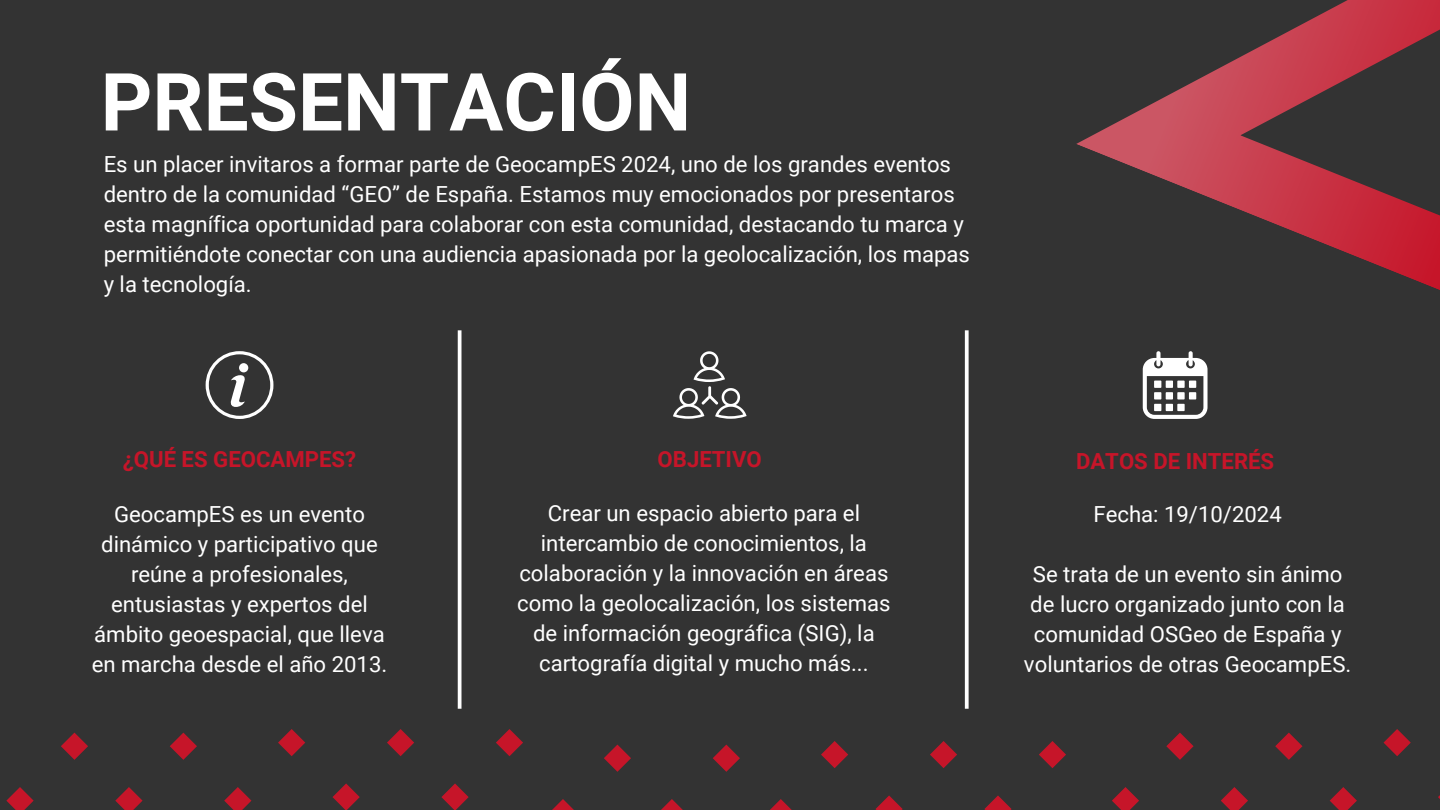
<style>
.page{position:relative;width:1440px;height:810px;background:#333}
.page>*{position:absolute;margin:0;border:0;box-sizing:border-box;transform-origin:0 0}
.t1{font:700 80.2px "Roboto";color:#fff}
.t2{font:22.2px/30px "Roboto";color:#fff;text-align:center}
.t3{font:700 22.2px "Roboto";color:#c61529}
</style>
<div class="page">
<svg style="left:458px;top:330px;width:4px;height:379px;fill:#fff"></svg>
<svg style="left:1039px;top:741px;width:27px;height:27px"></svg>
<svg style="left:984px;top:795px;width:28px;height:15px"></svg>
<svg style="left:930px;top:741px;width:27px;height:27px"></svg>
<svg style="left:875px;top:795px;width:28px;height:15px"></svg>
<svg style="left:821px;top:741px;width:27px;height:27px"></svg>
<svg style="left:770px;top:799px;width:22px;height:11px"></svg>
<svg style="left:713px;top:745px;width:27px;height:27px"></svg>
<svg style="left:661px;top:799px;width:22px;height:11px"></svg>
<svg style="left:604px;top:745px;width:27px;height:27px"></svg>
<svg style="left:552px;top:799px;width:22px;height:11px"></svg>
<svg style="left:496px;top:729px;width:27px;height:27px"></svg>
<svg style="left:441px;top:783px;width:28px;height:27px"></svg>
<svg style="left:387px;top:729px;width:27px;height:27px"></svg>
<svg style="left:333px;top:783px;width:27px;height:27px"></svg>
<svg style="left:278px;top:729px;width:27px;height:27px"></svg>
<svg style="left:224px;top:787px;width:27px;height:23px"></svg>
<svg style="left:170px;top:733px;width:27px;height:27px"></svg>
<svg style="left:115px;top:787px;width:28px;height:23px"></svg>
<svg style="left:61px;top:733px;width:27px;height:27px"></svg>
<svg style="left:6px;top:787px;width:28px;height:23px"></svg>
<svg style="left:1384px;top:729px;width:27px;height:27px"></svg>
<svg style="left:1330px;top:787px;width:27px;height:23px"></svg>
<svg style="left:1275px;top:733px;width:27px;height:27px"></svg>
<svg style="left:1221px;top:787px;width:27px;height:23px"></svg>
<svg style="left:1166px;top:733px;width:28px;height:27px"></svg>
<svg style="left:1112px;top:787px;width:27px;height:23px"></svg>
<svg style="left:1143px;top:411px;width:64px;height:8px"></svg>
<svg style="left:965px;top:330px;width:4px;height:379px;fill:#fff"></svg>
<svg style="left:1076px;top:0;width:364px;height:411px"></svg>
<svg style="left:206px;top:351px;width:67px;height:68px"></svg>
<svg style="left:673px;top:351px;width:73px;height:68px"></svg>
<p class="t1" style="left:101px;top:56px;width:592px">PRESENTACIÓN</p>
<h2 class="t2" style="left:104px;top:149px;width:868px;text-align:left">Es un placer invitaros a formar parte de GeocampES 2024, uno de los grandes eventos dentro de la comunidad “GEO” de España. Estamos muy emocionados por presentaros esta magnífica oportunidad para colaborar con esta comunidad, destacando tu marca y permitiéndote conectar con una audiencia apasionada por la geolocalización, los mapas y la tecnología.</h2>
<p class="t3" style="left:123px;top:447px;width:235px">¿QUÉ ES GEOCAMPES?</p>
<p class="t3" style="left:1076px;top:449px;width:200px">DATOS DE INTERÉS</p>
<h2 class="t2" style="left:517px;top:498px;width:375px">Crear un espacio abierto para el intercambio de conocimientos, la colaboración y la innovación en áreas como la geolocalización, los sistemas de información geográfica (SIG), la cartografía digital y mucho más...</h2>
<h2 class="t3" style="left:658px;top:447px;width:106px">OBJETIVO</h2>
<p class="t2" style="left:1093px;top:500px;width:190px">Fecha: 19/10/2024</p>
<p class="t2" style="left:92px;top:499px;width:297px">GeocampES es un evento dinámico y participativo que reúne a profesionales, entusiastas y expertos del ámbito geoespacial, que lleva en marcha desde el año 2013.</p>
<h1 class="t2" style="left:1024px;top:560px;width:329px">Se trata de un evento sin ánimo de lucro organizado junto con la comunidad OSGeo de España y voluntarios de otras GeocampES.</h1>
</div>
